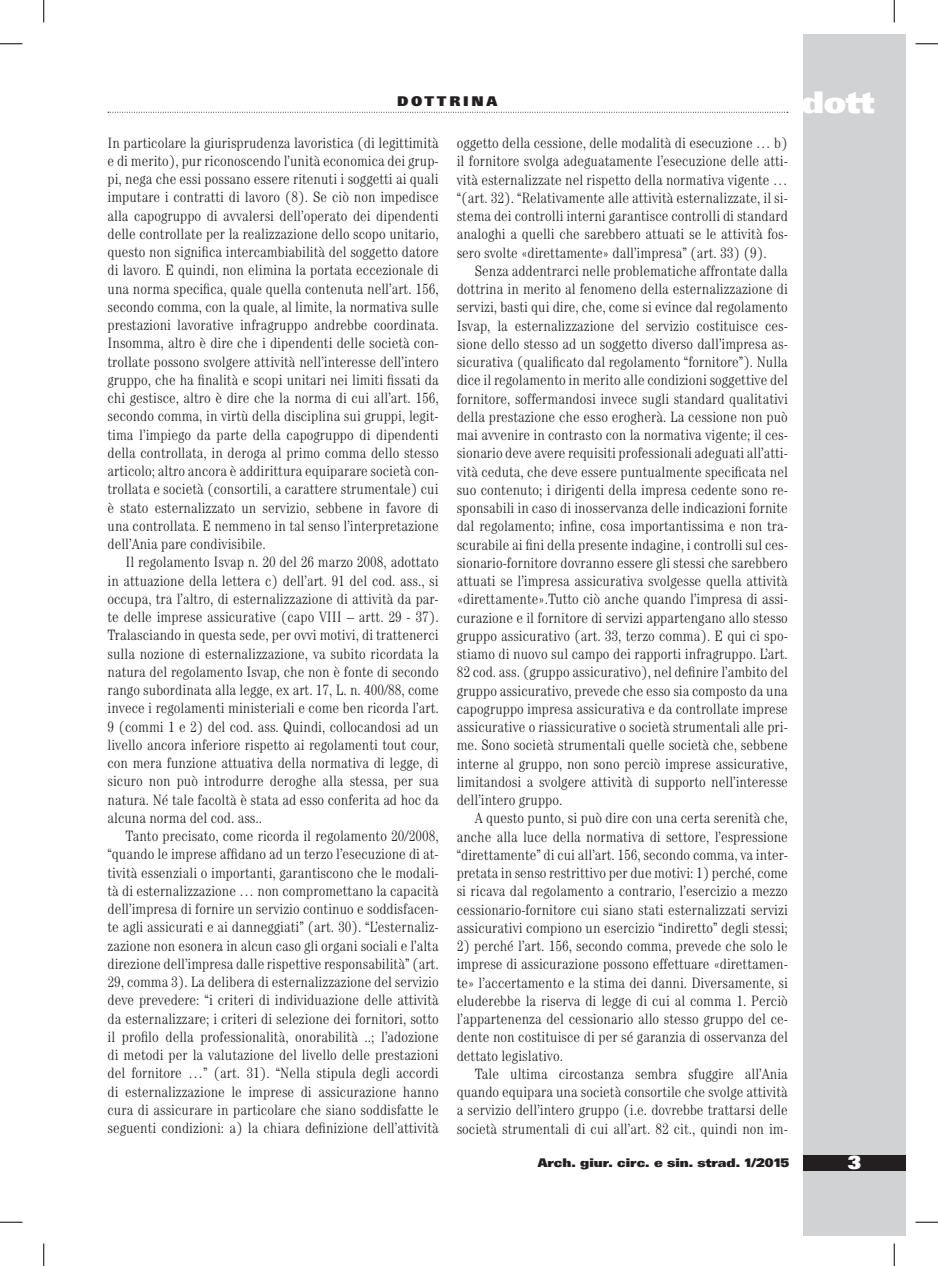
<style>
.page{position:relative;width:938px;height:1266px;background:#fff}
.page>*{position:absolute;margin:0;border:0;box-sizing:border-box;transform-origin:0 0}
.t1{font:30px "Linotype Univers 930 X Black";color:#fff}
.t2{font:18px "Linotype Univers 930 X Black";color:#fff}
.t3{font:300 condensed 15px/18.3px "Century Std";color:#231f20;text-align:justify}
.t4{font:13.5px "Linotype Univers 930 X Black";letter-spacing:.2em;color:#231f20}
.t5{font:12px "Linotype Univers 930 X Black";color:#231f20}
</style>
<div class="page">
<div style="left:803px;top:34px;width:102px;height:1201px;background:#d1d2d4"></div>
<div style="left:803px;top:1155px;width:102px;height:15px;background:#231f20"></div>
<svg style="left:108px;top:112px;width:680px;height:1px"></svg>
<svg style="left:0;top:44px;width:22px;height:1px"></svg>
<svg style="left:915px;top:44px;width:23px;height:1px"></svg>
<svg style="left:0;top:1221px;width:22px;height:1px"></svg>
<svg style="left:915px;top:1221px;width:23px;height:1px"></svg>
<svg style="left:44px;top:0;width:1px;height:22px"></svg>
<svg style="left:44px;top:1243px;width:1px;height:22px"></svg>
<svg style="left:894px;top:0;width:1px;height:22px"></svg>
<svg style="left:894px;top:1243px;width:1px;height:22px"></svg>
<p class="t4" style="left:397px;top:92px;width:101px">Dottri na</p>
<p class="t3" style="left:108px;top:133px;width:333px">In particolare la giurisprudenza lavoristica (di legittimità e di merito), pur riconoscendo l’unità economica dei grup&shy;pi, nega che essi possano essere ritenuti i soggetti ai quali imputare i contratti di lavoro (8). Se ciò non impedisce alla capogruppo di avvalersi dell’operato dei dipendenti delle controllate per la realizzazione dello scopo unitario, questo non significa intercambiabilità del soggetto datore di lavoro. E quindi, non elimina la portata eccezionale di una norma specifica, quale quella contenuta nell’art. 156, secondo comma, con la quale, al limite, la normativa sulle prestazioni lavorative infragruppo andrebbe coordinata.<br>Insomma, altro è dire che i dipendenti delle società con&shy;trollate possono svolgere attività nell’interesse dell’intero gruppo, che ha finalità e scopi unitari nei limiti fissati da chi gestisce, altro è dire che la norma di cui all’art. 156, secondo comma, in virtù della disciplina sui gruppi, legit&shy;tima l’impiego da parte della capogruppo di dipendenti della controllata, in deroga al primo comma dello stesso articolo; altro ancora è addirittura equiparare società con&shy;trollata e società (consortili, a carattere strumentale) cui è stato esternalizzato un servizio, sebbene in favore di una controllata. E nemmeno in tal senso l’interpretazione dell’Ania pare condivisibile.</p>
<p class="t3" style="left:108px;top:553px;width:333px;text-indent:18px">Il regolamento Isvap n. 20 del 26 marzo 2008, adottato in attuazione della lettera c) dell’art. 91 del cod. ass., si occupa, tra l’altro, di esternalizzazione di attività da par&shy;te delle imprese assicurative (capo VIII – artt. 29 - 37).<br>Tralasciando in questa sede, per ovvi motivi, di trattenerci sulla nozione di esternalizzazione, va subito ricordata la natura del regolamento Isvap, che non è fonte di secondo rango subordinata alla legge, ex art. 17, L. n. 400/88, come invece i regolamenti ministeriali e come ben ricorda l’art.<br>9 (commi 1 e 2) del cod. ass. Quindi, collocandosi ad un livello ancora inferiore rispetto ai regolamenti tout cour, con mera funzione attuativa della normativa di legge, di sicuro non può introdurre deroghe alla stessa, per sua natura. Né tale facoltà è stata ad esso conferita ad hoc da alcuna norma del cod. ass..</p>
<p class="t3" style="left:108px;top:826px;width:333px;text-indent:18px">Tanto precisato, come ricorda il regolamento 20/2008, “quando le imprese affidano ad un terzo l’esecuzione di at&shy;tività essenziali o importanti, garantiscono che le modali&shy;tà di esternalizzazione … non compromettano la capacità dell’impresa di fornire un servizio continuo e soddisfacen&shy;te agli assicurati e ai danneggiati” (art. 30). “L’esternaliz&shy;zazione non esonera in alcun caso gli organi sociali e l’alta direzione dell’impresa dalle rispettive responsabilità” (art.<br>29, comma 3). La delibera di esternalizzazione del servizio deve prevedere: “i criteri di individuazione delle attività da esternalizzare; i criteri di selezione dei fornitori, sotto il profilo della professionalità, onorabilità ..; l’adozione di metodi per la valutazione del livello delle prestazioni del fornitore …” (art. 31). “Nella stipula degli accordi di esternalizzazione le imprese di assicurazione hanno cura di assicurare in particolare che siano soddisfatte le seguenti condizioni: a) la chiara definizione dell’attività</p>
<p class="t3" style="left:457px;top:134px;width:333px">oggetto della cessione, delle modalità di esecuzione … b) il fornitore svolga adeguatamente l’esecuzione delle atti&shy;vità esternalizzate nel rispetto della normativa vigente … “(art. 32). “Relativamente alle attività esternalizzate, il si&shy;stema dei controlli interni garantisce controlli di standard analoghi a quelli che sarebbero attuati se le attività fos&shy;sero svolte «direttamente» dall’impresa” (art. 33) (9).</p>
<p class="t3" style="left:457px;top:261px;width:333px;text-indent:18px">Senza addentrarci nelle problematiche affrontate dalla dottrina in merito al fenomeno della esternalizzazione di servizi, basti qui dire, che, come si evince dal regolamento Isvap, la esternalizzazione del servizio costituisce ces&shy;sione dello stesso ad un soggetto diverso dall’impresa as&shy;sicurativa (qualificato dal regolamento “fornitore”). Nulla dice il regolamento in merito alle condizioni soggettive del fornitore, soffermandosi invece sugli standard qualitativi della prestazione che esso erogherà. La cessione non può mai avvenire in contrasto con la normativa vigente; il ces&shy;sionario deve avere requisiti professionali adeguati all’atti&shy;vità ceduta, che deve essere puntualmente specificata nel suo contenuto; i dirigenti della impresa cedente sono re&shy;sponsabili in caso di inosservanza delle indicazioni fornite dal regolamento; infine, cosa importantissima e non tra&shy;scurabile ai fini della presente indagine, i controlli sul ces&shy;sionario-fornitore dovranno essere gli stessi che sarebbero attuati se l’impresa assicurativa svolgesse quella attività «direttamente».Tutto ciò anche quando l’impresa di assi&shy;curazione e il fornitore di servizi appartengano allo stesso gruppo assicurativo (art. 33, terzo comma). E qui ci spo&shy;stiamo di nuovo sul campo dei rapporti infragruppo. L’art.<br>82 cod. ass. (gruppo assicurativo), nel definire l’ambito del gruppo assicurativo, prevede che esso sia composto da una capogruppo impresa assicurativa e da controllate imprese assicurative o riassicurative o società strumentali alle pri&shy;me. Sono società strumentali quelle società che, sebbene interne al gruppo, non sono perciò imprese assicurative, limitandosi a svolgere attività di supporto nell’interesse dell’intero gruppo.</p>
<p class="t3" style="left:457px;top:808px;width:333px;text-indent:18px">A questo punto, si può dire con una certa serenità che, anche alla luce della normativa di settore, l’espressione “direttamente” di cui all’art. 156, secondo comma, va inter&shy;pretata in senso restrittivo per due motivi: 1) perché, come si ricava dal regolamento a contrario, l’esercizio a mezzo cessionario-fornitore cui siano stati esternalizzati servizi assicurativi compiono un esercizio “indiretto” degli stessi;</p>
<p class="t3" style="left:457px;top:936px;width:333px">2) perché l’art. 156, secondo comma, prevede che solo le imprese di assicurazione possono effettuare «direttamen&shy;te» l’accertamento e la stima dei danni. Diversamente, si eluderebbe la riserva di legge di cui al comma 1. Perciò l’appartenenza del cessionario allo stesso gruppo del ce&shy;dente non costituisce di per sé garanzia di osservanza del dettato legislativo.</p>
<p class="t3" style="left:457px;top:1064px;width:333px;text-indent:18px">Tale ultima circostanza sembra sfuggire all’Ania quando equipara una società consortile che svolge attività a servizio dell’intero gruppo (i.e. dovrebbe trattarsi delle società strumentali di cui all’art. 82 cit., quindi non im-</p>
<p class="t5" style="left:538px;top:1154px;width:253px">Arch. giur. circ. e sin. strad. 1/2015</p>
<h1 class="t1" style="left:801px;top:82px;width:75px">dott</h1>
<p class="t2" style="left:848px;top:1151px;width:15px">3</p>
</div>
